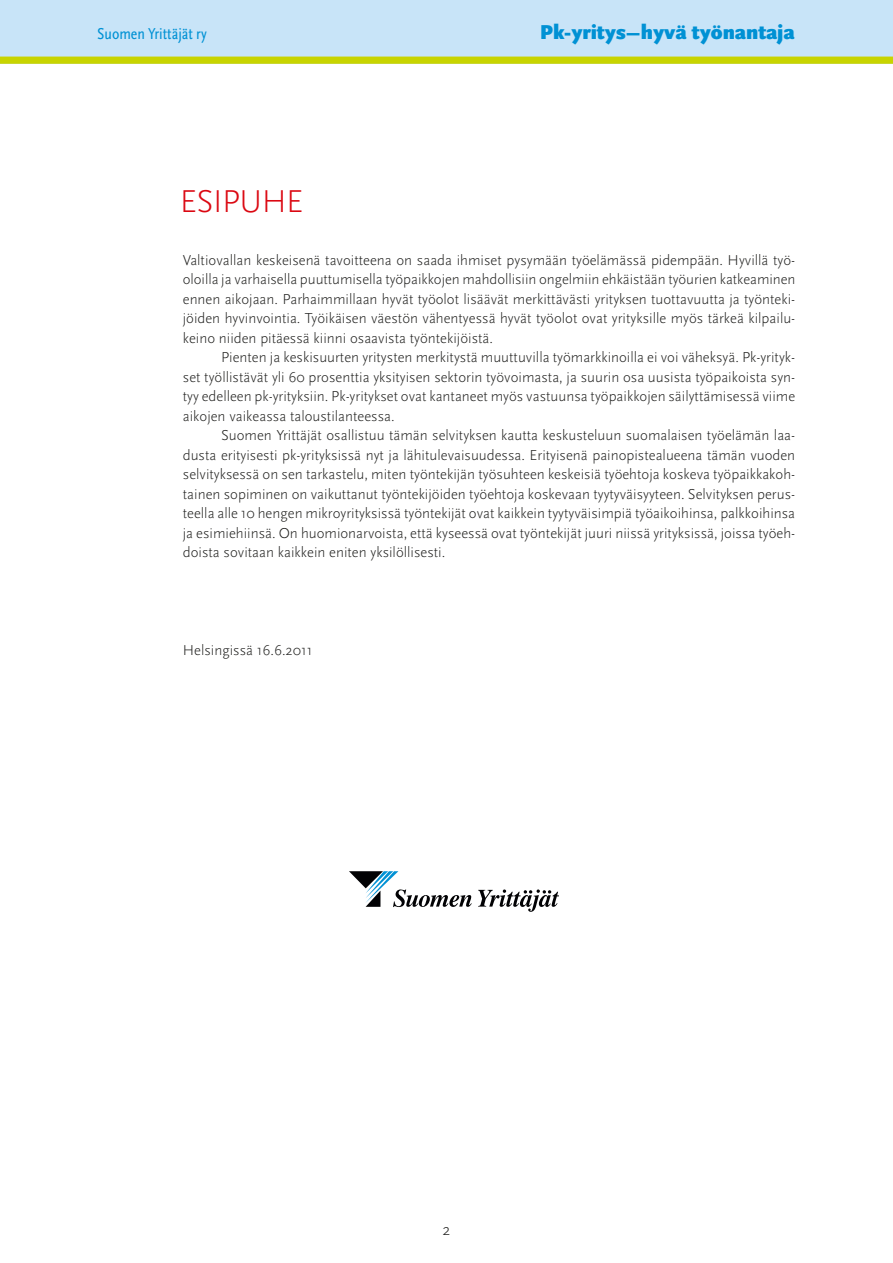
<style>
.page{position:relative;width:893px;height:1263px;background:#fff}
.page>*{position:absolute;margin:0;border:0;box-sizing:border-box;transform-origin:0 0}
.t1{font:300 33px "Scala Sans OT";letter-spacing:-.015em;color:#db0812}
.t2{font:900 21px "Scala Sans OT";color:#0091d4}
.t3{font:condensed 16.5px "Scala Sans OT";color:#0091d4}
.t4{font:300 16.5px "Scala Sans OT";color:#1d1d1b}
.t5{font:300 15px/19.5px "Scala Sans OT";color:#1d1d1b;text-align:justify}
</style>
<div class="page">
<div style="left:0;top:0;width:893px;height:57px;background:#c8e4f8"></div>
<svg style="left:0;top:57px;width:893px;height:7px;background:#c8d407"></svg>
<svg style="left:478px;top:889px;width:81px;height:23px"></svg>
<svg style="left:349px;top:871px;width:123px;height:36px"></svg>
<p class="t3" style="left:97px;top:25px;width:111px">Suomen Yrittäjät ry</p>
<h2 class="t2" style="left:540px;top:20px;width:256px">Pk-yritys–hyvä työnantaja</h2>
<h1 class="t1" style="left:180px;top:184px;width:125px">Esipuhe</h1>
<p class="t5" style="left:183px;top:250px;width:614px">Valtiovallan keskeisenä tavoitteena on saada ihmiset pysymään työelämässä pidempään. Hyvillä työ&shy;oloilla ja varhaisella puuttumisella työpaikkojen mahdollisiin ongelmiin ehkäistään työurien katkeaminen ennen aikojaan. Parhaimmillaan hyvät työolot lisäävät merkittävästi yrityksen tuottavuutta ja työnteki&shy;jöiden hyvinvointia. Työikäisen väestön vähentyessä hyvät työolot ovat yrityksille myös tärkeä kilpailu&shy;keino niiden pitäessä kiinni osaavista työntekijöistä.</p>
<p class="t5" style="left:183px;top:348px;width:614px;text-indent:38px">Pienten ja keskisuurten yritysten merkitystä muuttuvilla työmarkkinoilla ei voi väheksyä. Pk-yrityk&shy;set työllistävät yli 60 prosenttia yksityisen sektorin työvoimasta, ja suurin osa uusista työpaikoista syn&shy;tyy edelleen pk-yrityksiin. Pk-yritykset ovat kantaneet myös vastuunsa työpaikkojen säilyttämisessä viime aikojen vaikeassa taloustilanteessa.</p>
<p class="t5" style="left:183px;top:426px;width:614px;text-indent:38px">Suomen Yrittäjät osallistuu tämän selvityksen kautta keskusteluun suomalaisen työelämän laa&shy;dusta erityisesti pk-yrityksissä nyt ja lähitulevaisuudessa. Erityisenä painopistealueena tämän vuoden selvityksessä on sen tarkastelu, miten työntekijän työsuhteen keskeisiä työehtoja koskeva työpaikkakoh&shy;tainen sopiminen on vaikuttanut työntekijöiden työehtoja koskevaan tyytyväisyyteen. Selvityksen perus&shy;teella alle 10 hengen mikroyrityksissä työntekijät ovat kaikkein tyytyväisimpiä työaikoihinsa, palkkoihinsa ja esimiehiinsä. On huomionarvoista, että kyseessä ovat työntekijät juuri niissä yrityksissä, joissa työeh&shy;doista sovitaan kaikkein eniten yksilöllisesti.</p>
<p class="t5" style="left:183px;top:640px;width:131px">H elsingissä 16.6.2011</p>
<p class="t4" style="left:442px;top:1220px;width:9px">2</p>
</div>
